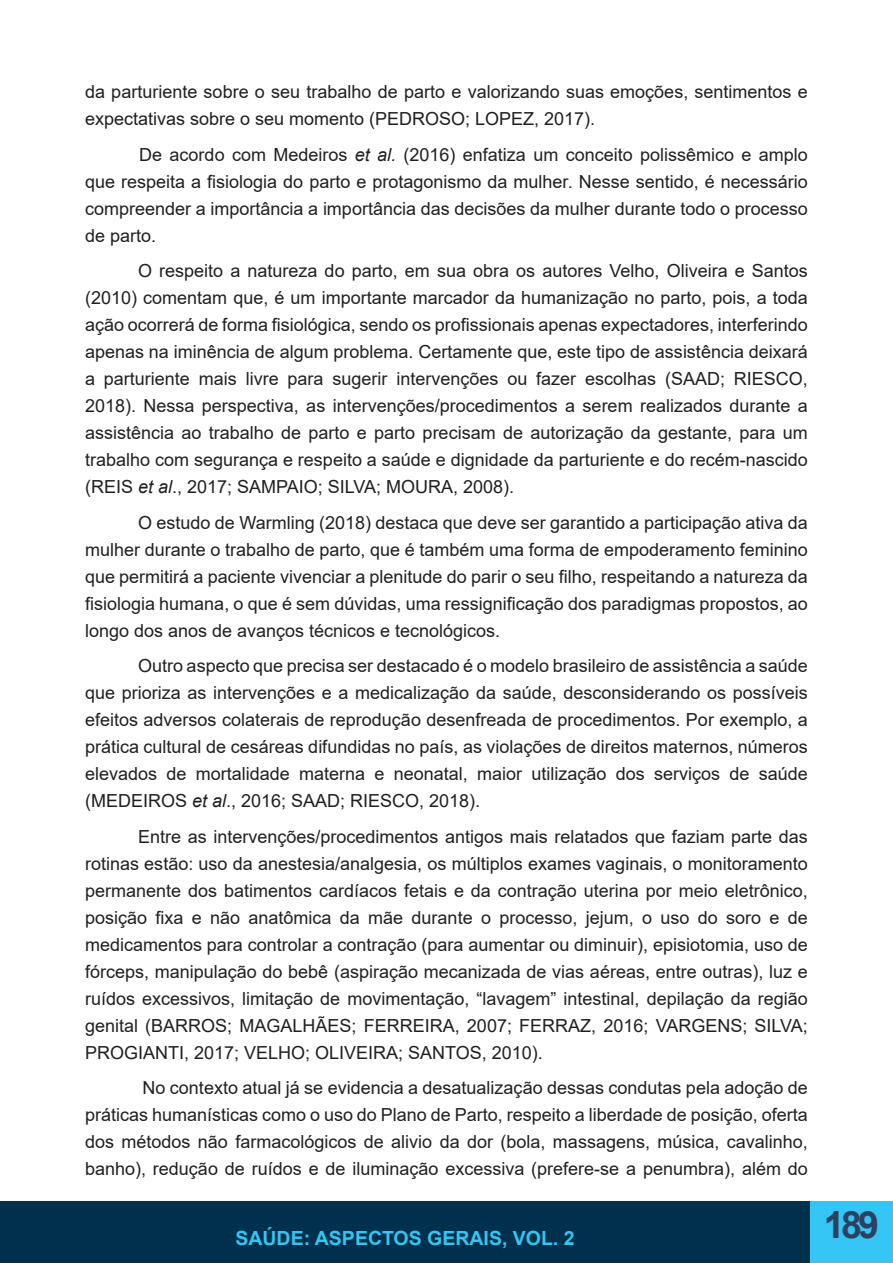
<style>
.page{position:relative;width:893px;height:1263px;background:#fff}
.page>*{position:absolute;margin:0;border:0;box-sizing:border-box;transform-origin:0 0}
.t1{font:700 37.5px "Arial";color:#2c4161}
.t2{font:700 19.5px "Arial";color:#33c5f3}
.t3{font:18px/27px "Arial";color:#231f20;text-align:justify}
.s1{font-style:italic}
</style>
<div class="page">
<div style="left:0;top:1201px;width:810px;height:62px;background:#00314c"></div>
<div style="left:810px;top:1201px;width:83px;height:62px;background:#33c5f3"></div>
<p class="t3" style="left:85px;top:78px;width:724px">da parturiente sobre o seu trabalho de parto e valorizando suas emoções, sentimentos e expectativas sobre o seu momento (PEDROSO; LOPEZ, 2017).</p>
<p class="t3" style="left:85px;top:141px;width:724px;text-indent:54px">De acordo com Medeiros <span class="s1">et al.</span> (2016) enfatiza um conceito polissêmico e amplo que respeita a fisiologia do parto e protagonismo da mulher. Nesse sentido, é necessário compreender a importância a importância das decisões da mulher durante todo o processo de parto.</p>
<p class="t3" style="left:85px;top:257px;width:724px;text-indent:53px">O respeito a natureza do parto, em sua obra os autores Velho, Oliveira e Santos (2010) comentam que, é um importante marcador da humanização no parto, pois, a toda ação ocorrerá de forma fisiológica, sendo os profissionais apenas expectadores, interferindo apenas na iminência de algum problema. Certamente que, este tipo de assistência deixará a parturiente mais livre para sugerir intervenções ou fazer escolhas (SAAD; RIESCO, 2018). Nessa perspectiva, as intervenções/procedimentos a serem realizados durante a assistência ao trabalho de parto e parto precisam de autorização da gestante, para um trabalho com segurança e respeito a saúde e dignidade da parturiente e do recém-nascido (REIS <span class="s1">et al</span>., 2017; SAMPAIO; SILVA; MOURA, 2008).</p>
<p class="t3" style="left:85px;top:509px;width:724px;text-indent:53px">O estudo de Warmling (2018) destaca que deve ser garantido a participação ativa da mulher durante o trabalho de parto, que é também uma forma de empoderamento feminino que permitirá a paciente vivenciar a plenitude do parir o seu filho, respeitando a natureza da fisiologia humana, o que é sem dúvidas, uma ressignificação dos paradigmas propostos, ao longo dos anos de avanços técnicos e tecnológicos.</p>
<p class="t3" style="left:85px;top:652px;width:724px;text-indent:53px">Outro aspecto que precisa ser destacado é o modelo brasileiro de assistência a saúde que prioriza as intervenções e a medicalização da saúde, desconsiderando os possíveis efeitos adversos colaterais de reprodução desenfreada de procedimentos. Por exemplo, a prática cultural de cesáreas difundidas no país, as violações de direitos maternos, números elevados de mortalidade materna e neonatal, maior utilização dos serviços de saúde (MEDEIROS <span class="s1">et al</span>., 2016; SAAD; RIESCO, 2018).</p>
<p class="t3" style="left:85px;top:823px;width:724px;text-indent:53px">Entre as intervenções/procedimentos antigos mais relatados que faziam parte das rotinas estão: uso da anestesia/analgesia, os múltiplos exames vaginais, o monitoramento permanente dos batimentos cardíacos fetais e da contração uterina por meio eletrônico, posição fixa e não anatômica da mãe durante o processo, jejum, o uso do soro e de medicamentos para controlar a contração (para aumentar ou diminuir), episiotomia, uso de fórceps, manipulação do bebê (aspiração mecanizada de vias aéreas, entre outras), luz e ruídos excessivos, limitação de movimentação, “lavagem” intestinal, depilação da região genital (BARROS; MAGALHÃES; FERREIRA, 2007; FERRAZ, 2016; VARGENS; SILVA; PROGIANTI, 2017; VELHO; OLIVEIRA; SANTOS, 2010).</p>
<p class="t3" style="left:85px;top:1074px;width:724px;text-indent:58px">No contexto atual já se evidencia a desatualização dessas condutas pela adoção de práticas humanísticas como o uso do Plano de Parto, respeito a liberdade de posição, oferta dos métodos não farmacológicos de alivio da dor (bola, massagens, música, cavalinho, banho), redução de ruídos e de iluminação excessiva (prefere-se a penumbra), além do</p>
<p class="t2" style="left:235px;top:1224px;width:341px">SAÚDE: ASPECTOS GERAIS, VOL. 2</p>
<h1 class="t1" style="left:824px;top:1198px;width:57px">189</h1>
</div>
